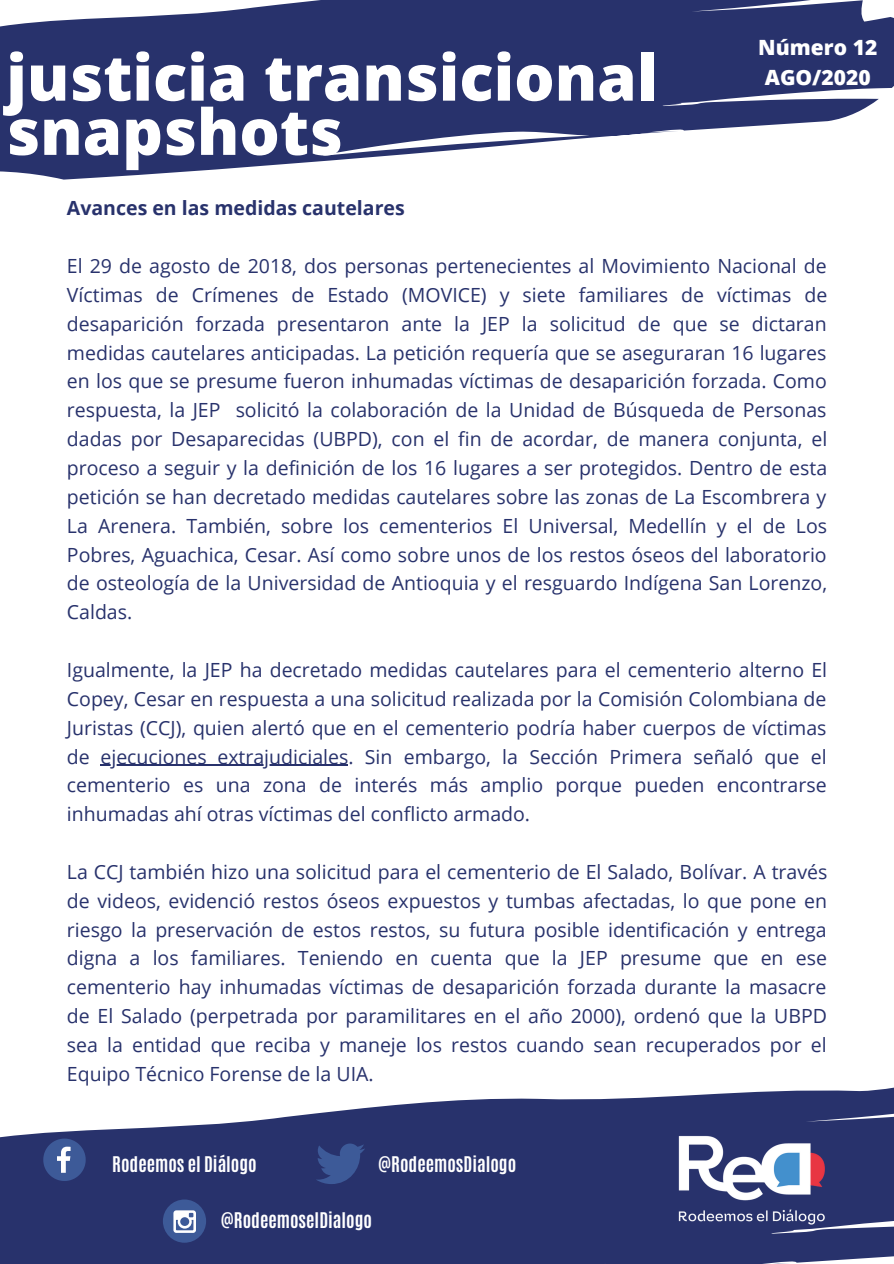
<style>
.page{position:relative;width:894px;height:1264px;background:#fff}
.page>*{position:absolute;margin:0;border:0;box-sizing:border-box;transform-origin:0 0}
.t1{font:800 63.45px/54.2px "Open Sans";color:#fff}
.t2{font:800 21px/29.2px "Open Sans";color:#fff;text-align:center}
.t3{font:19.5px/28.8px "Open Sans";color:#28326c;text-align:justify}
.t4{font:700 19.5px "Open Sans";color:#28326c}
.t5{font:700 18px "Antonio";color:#fff}
</style>
<div class="page">
<svg style="left:0;top:0;width:893px;height:180px;fill:#28326c"></svg>
<hr style="left:100px;top:764px;width:248px;height:1px;background:#28326c">
<svg style="left:0;top:1087px;width:893px;height:176px;fill:#28326c"></svg>
<svg style="left:43px;top:1138px;width:43px;height:42px;background:#4b6198"></svg>
<svg style="left:315px;top:1143px;width:50px;height:41px;background:#344985"></svg>
<div style="left:163px;top:1199px;width:43px;height:43px;background:#3d5a98;border-radius:50%"></div>
<svg style="left:173px;top:1210px;width:23px;height:22px"></svg>
<img style="left:644px;top:1093px;width:214px;height:162px">
<h1 class="t1" style="left:6px;top:49px;width:652px">justicia transicional snapshots</h1>
<p class="t4" style="left:67px;top:194px;width:339px">Avances en las medidas cautelares</p>
<p class="t2" style="left:758px;top:33px;width:120px">Número 12<br>AGO/2020</p>
<p class="t3" style="left:67px;top:251px;width:761px">El 29 de agosto de 2018, dos personas pertenecientes al Movimiento Nacional de Víctimas de Crímenes de Estado (MOVICE) y siete familiares de víctimas de desaparición forzada presentaron ante la JEP la solicitud de que se dictaran medidas cautelares anticipadas. La petición requería que se aseguraran 16 lugares en los que se presume fueron inhumadas víctimas de desaparición forzada. Como respuesta, la JEP solicitó la colaboración de la Unidad de Búsqueda de Personas dadas por Desaparecidas (UBPD), con el fin de acordar, de manera conjunta, el proceso a seguir y la definición de los 16 lugares a ser protegidos. Dentro de esta petición se han decretado medidas cautelares sobre las zonas de La Escombrera y La Arenera. También, sobre los cementerios El Universal, Medellín y el de Los Pobres, Aguachica, Cesar. Así como sobre unos de los restos óseos del laboratorio de osteología de la Universidad de Antioquia y el resguardo Indígena San Lorenzo, Caldas.</p>
<p class="t3" style="left:67px;top:655px;width:761px">Igualmente, la JEP ha decretado medidas cautelares para el cementerio alterno El Copey, Cesar en respuesta a una solicitud realizada por la Comisión Colombiana de Juristas (CCJ), quien alertó que en el cementerio podría haber cuerpos de víctimas de ejecuciones extrajudiciales. Sin embargo, la Sección Primera señaló que el cementerio es una zona de interés más amplio porque pueden encontrarse inhumadas ahí otras víctimas del conflicto armado.</p>
<p class="t3" style="left:67px;top:857px;width:761px">La CCJ también hizo una solicitud para el cementerio de El Salado, Bolívar. A través de videos, evidenció restos óseos expuestos y tumbas afectadas, lo que pone en riesgo la preservación de estos restos, su futura posible identificación y entrega digna a los familiares. Teniendo en cuenta que la JEP presume que en ese cementerio hay inhumadas víctimas de desaparición forzada durante la masacre de El Salado (perpetrada por paramilitares en el año 2000), ordenó que la UBPD sea la entidad que reciba y maneje los restos cuando sean recuperados por el Equipo Técnico Forense de la UIA.</p>
<p class="t5" style="left:112px;top:1151px;width:146px">Rodeemos el Diálogo</p>
<p class="t5" style="left:378px;top:1151px;width:140px">@RodeemosDialogo</p>
<p class="t5" style="left:221px;top:1207px;width:153px">@RodeemoselDialogo</p>
</div>
